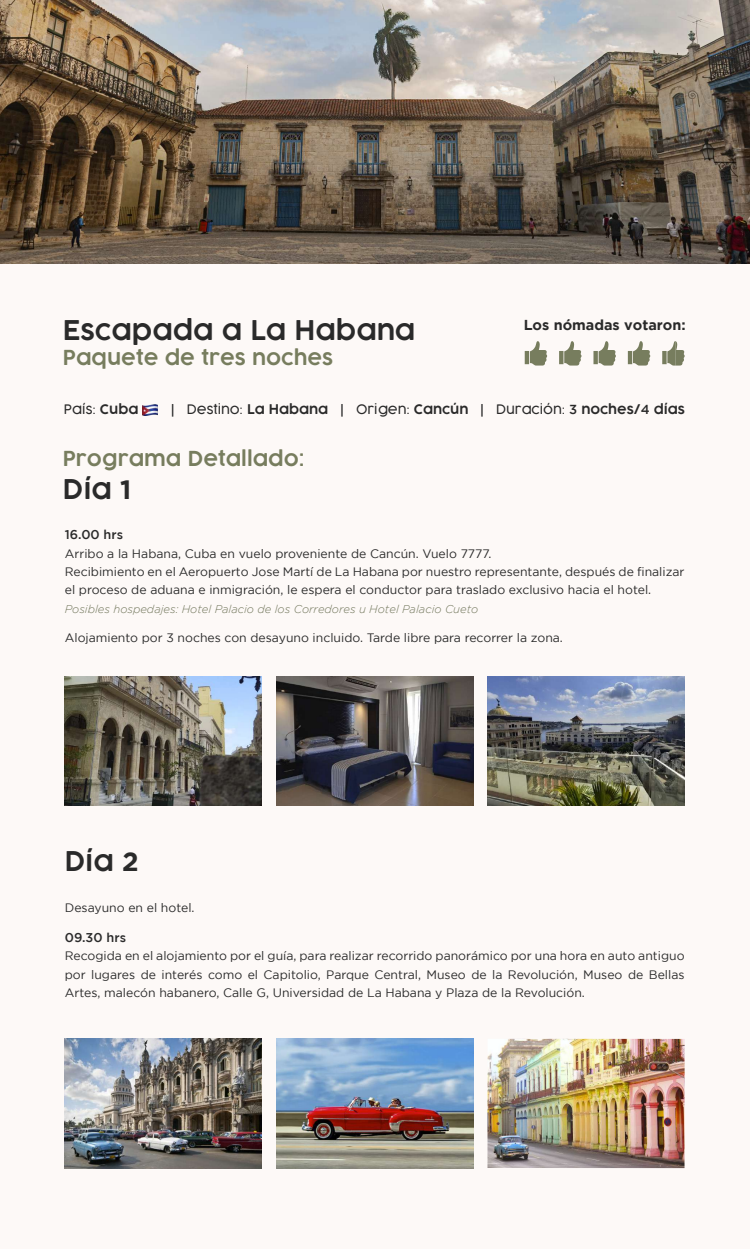
<style>
.page{position:relative;width:750px;height:1249px;background:#fff}
.page>*{position:absolute;margin:0;border:0;box-sizing:border-box;transform-origin:0 0}
.t1{font:600 26.55px "COCOGOOSE";color:#2a2a2a}
.t2{font:600 20.17px "COCOGOOSE";color:#777d5e}
.t3{font:700 14.4px "Gotham";color:#2a2a2a}
.t4{font:300 13.05px "Cocogoose";color:#2a2a2a}
.t5{font:500 12.75px "Gotham";color:#2a2a2a}
.t6{font:12.23px/18.3px "Gotham";color:#2a2a2a}
.t7{font:italic 300 11.25px "Gotham";color:#71765b}
.s1{font-family:"COCOGOOSE";font-weight:600}
.s2{font-family:"Gotham";font-weight:500}
.s3{font-family:"Gotham";font-weight:700}
</style>
<div class="page">
<div style="left:0;top:0;width:749px;height:1248px;background:#fdf9f7"></div>
<img style="left:0;top:0;width:749px;height:263px">
<svg style="left:524px;top:341px;width:23px;height:24px"></svg>
<svg style="left:559px;top:341px;width:22px;height:24px"></svg>
<svg style="left:593px;top:341px;width:22px;height:24px"></svg>
<svg style="left:627px;top:341px;width:23px;height:24px"></svg>
<svg style="left:662px;top:341px;width:22px;height:24px"></svg>
<img style="left:142px;top:404px;width:16px;height:11px">
<img style="left:65px;top:676px;width:197px;height:129px">
<img style="left:276px;top:676px;width:197px;height:129px">
<img style="left:487px;top:676px;width:197px;height:129px">
<img style="left:65px;top:1038px;width:197px;height:129px">
<img style="left:276px;top:1038px;width:197px;height:129px">
<img style="left:487px;top:1038px;width:197px;height:129px">
<h1 class="t1" style="left:63px;top:311px;width:353px">Escapada a La Habana</h1>
<h2 class="t2" style="left:63px;top:343px;width:272px">Paquete de tres noches</h2>
<p class="t3" style="left:523px;top:316px;width:163px">Los nómadas votaron:</p>
<p class="t4" style="left:64px;top:400px;width:76px">País: <span class="s1">Cuba</span></p>
<p class="t4" style="left:171px;top:400px;width:515px">| Destino: <span class="s1">La Habana</span> | Origen: <span class="s1">Cancún</span> | Duración: <span class="s2">3</span> <span class="s1">noches/</span><span class="s2">4</span> <span class="s1">días</span></p>
<h2 class="t2" style="left:63px;top:444px;width:243px">Programa Detallado:</h2>
<h1 class="t1" style="left:63px;top:471px;width:70px">Día <span class="s3">1</span></h1>
<p class="t5" style="left:65px;top:527px;width:60px">16.00 hrs</p>
<p class="t6" style="left:65px;top:544px;width:621px">Arribo a la Habana, Cuba en vuelo proveniente de Cancún. Vuelo 7777.<br>Recibimiento en el Aeropuerto Jose Martí de La Habana por nuestro representante, después de finalizar el proceso de aduana e inmigración, le espera el conductor para traslado exclusivo hacia el hotel.</p>
<p class="t7" style="left:65px;top:602px;width:415px">Posibles hospedajes: Hotel Palacio de los Corredores u Hotel Palacio Cueto</p>
<p class="t6" style="left:65px;top:628px;width:499px">Alojamiento por 3 noches con desayuno incluido. Tarde libre para recorrer la zona.</p>
<h1 class="t1" style="left:65px;top:843px;width:75px">Día <span class="s3">2</span></h1>
<p class="t6" style="left:65px;top:897px;width:131px">Desayuno en el hotel.</p>
<p class="t5" style="left:65px;top:929px;width:63px">09.30 hrs</p>
<p class="t6" style="left:65px;top:946px;width:621px;text-align:justify">Recogida en el alojamiento por el guía, para realizar recorrido panorámico por una hora en auto antiguo por lugares de interés como el Capitolio, Parque Central, Museo de la Revolución, Museo de Bellas Artes, malecón habanero, Calle G, Universidad de La Habana y Plaza de la Revolución.</p>
</div>
